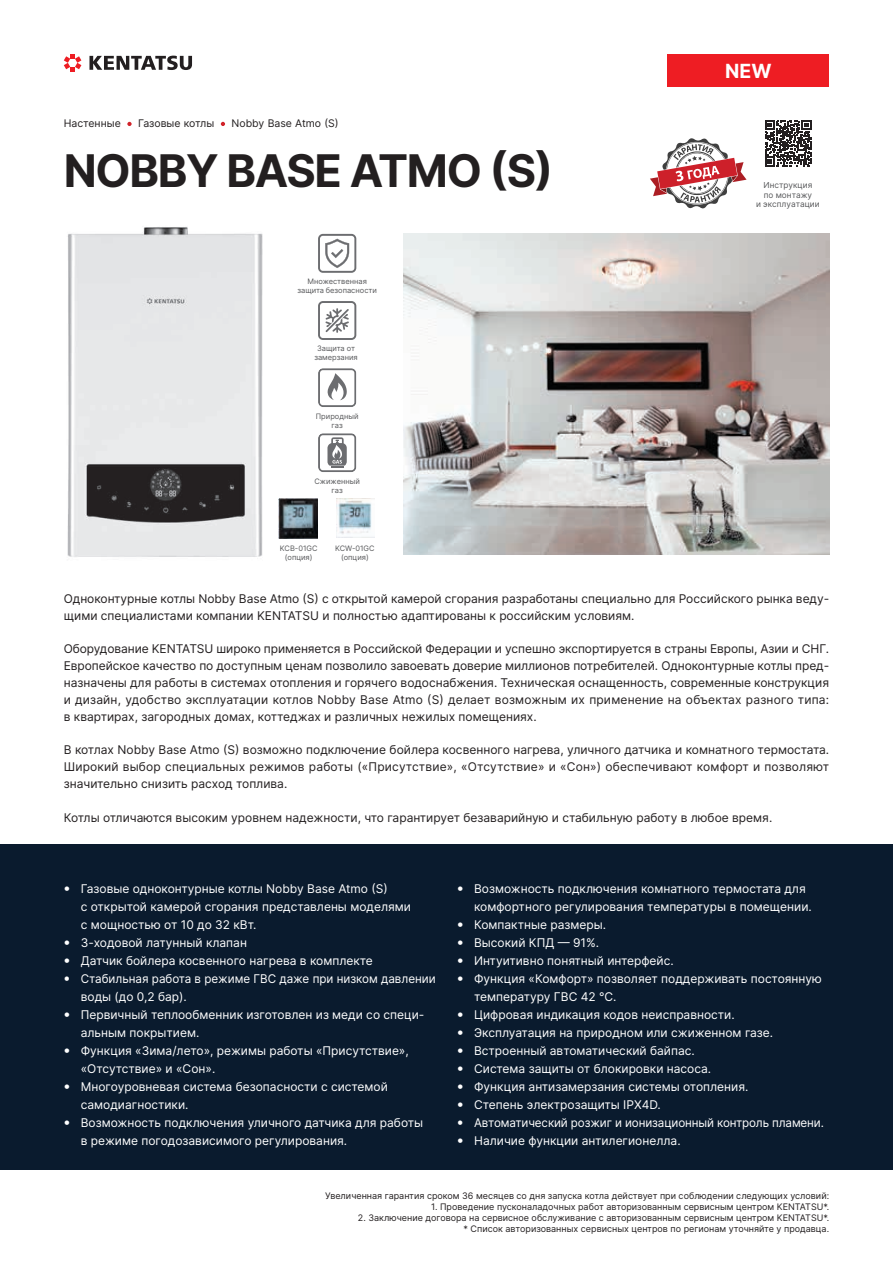
<style>
.page{position:relative;width:893px;height:1263px;background:#fff}
.page>*{position:absolute;margin:0;border:0;box-sizing:border-box;transform-origin:0 0}
.t1{font:700 45px "Inter";letter-spacing:-.03em;color:#231f20}
.t2{font:700 19.5px "Inter";color:#fff}
.t3{font:12px/18px "Inter";color:#fff}
.t4{font:12px/16.8px "Inter";color:#231f20;text-align:justify}
.t5{font:10.5px "Inter";color:#231f20}
.t6{font:9px/10.8px "Inter";color:#231f20;text-align:right}
.t7{font:8.25px/9.4px "Inter";color:#57585a;text-align:center}
.t8{font:7.5px/9px "Inter";color:#57585a;text-align:center}
.s1{font-family:"Helios Cond C";font-weight:700}
</style>
<div class="page">
<svg style="left:81px;top:55px;width:111px;height:11px"></svg>
<svg style="left:89px;top:56px;width:103px;height:14px"></svg>
<svg style="left:64px;top:54px;width:17px;height:18px"></svg>
<img style="left:67px;top:227px;width:196px;height:330px">
<img style="left:404px;top:234px;width:425px;height:321px">
<svg style="left:127px;top:122px;width:5px;height:4px"></svg>
<svg style="left:221px;top:122px;width:4px;height:4px"></svg>
<svg style="left:318px;top:234px;width:38px;height:39px"></svg>
<svg style="left:318px;top:301px;width:38px;height:39px"></svg>
<svg style="left:318px;top:368px;width:38px;height:39px"></svg>
<svg style="left:318px;top:433px;width:38px;height:39px"></svg>
<svg style="left:765px;top:120px;width:46px;height:46px"></svg>
<svg style="left:650px;top:138px;width:97px;height:71px"></svg>
<img style="left:278px;top:499px;width:39px;height:39px">
<img style="left:336px;top:499px;width:38px;height:39px">
<div style="left:0;top:844px;width:893px;height:325px;background:#0a1b2e"></div>
<div style="left:668px;top:54px;width:161px;height:33px;background:#ee1d23"></div>
<p class="t5" style="left:64px;top:116px;width:59px">Настенные</p>
<p class="t5" style="left:138px;top:116px;width:78px">Газовые котлы</p>
<p class="t5" style="left:232px;top:116px;width:109px">Nobby Base Atmo (S)</p>
<h1 class="t1" style="left:64px;top:138px;width:491px">NOBBY BASE ATMO (S)</h1>
<p class="t8" style="left:297px;top:277px;width:81px">Множественная защита безопасности</p>
<p class="t8" style="left:314px;top:344px;width:45px">Защита от замерзания</p>
<p class="t8" style="left:316px;top:411px;width:44px">Природный газ</p>
<p class="t8" style="left:314px;top:476px;width:47px">Сжиженный газ</p>
<p class="t8" style="left:280px;top:543px;width:39px">KCB-01GC (опция)</p>
<p class="t8" style="left:335px;top:543px;width:41px">KCW-01GC (опция)</p>
<h2 class="t2" style="left:725px;top:57px;width:48px">NEW</h2>
<p class="t7" style="left:756px;top:180px;width:65px">Инструкция<br>по монтажу<br>и эксплуатации</p>
<p class="t4" style="left:64px;top:590px;width:767px">Одноконтурные котлы Nobby Base Atmo (S) с открытой камерой сгорания разработаны специально для Российского рынка веду&shy;щими специалистами компании KENTATSU и полностью адаптированы к российским условиям.</p>
<p class="t4" style="left:64px;top:640px;width:767px">Оборудование KENTATSU широко применяется в Российской Федерации и успешно экспортируется в страны Европы, Азии и СНГ.<br>Европейское качество по доступным ценам позволило завоевать доверие миллионов потребителей. Одноконтурные котлы пред&shy;назначены для работы в системах отопления и горячего водоснабжения. Техническая оснащенность, современные конструкция и дизайн, удобство эксплуатации котлов Nobby Base Atmo (S) делает возможным их применение на объектах разного типа: в квартирах, загородных домах, коттеджах и различных нежилых помещениях.</p>
<p class="t4" style="left:64px;top:741px;width:767px">В котлах Nobby Base Atmo (S) возможно подключение бойлера косвенного нагрева, уличного датчика и комнатного термостата.<br>Широкий выбор специальных режимов работы («Присутствие», «Отсутствие» и «Сон») обеспечивают комфорт и позволяют значительно снизить расход топлива.</p>
<p class="t4" style="left:64px;top:809px;width:710px">Котлы отличаются высоким уровнем надежности, что гарантирует безаварийную и стабильную работу в любое время.</p>
<p class="t3" style="left:81px;top:879px;width:332px;text-indent:-17px"><span class="s1">•</span> Газовые одноконтурные котлы Nobby Base Atmo (S)<br>с открытой камерой сгорания представлены моделями с мощностью от 10 до 32 кВт.</p>
<p class="t3" style="left:64px;top:933px;width:185px"><span class="s1">•</span> 3-ходовой латунный клапан</p>
<p class="t3" style="left:64px;top:951px;width:311px"><span class="s1">•</span> Датчик бойлера косвенного нагрева в комплекте</p>
<p class="t3" style="left:81px;top:969px;width:356px;text-indent:-17px"><span class="s1">•</span> Стабильная работа в режиме ГВС даже при низком давлении воды (до 0,2 бар).</p>
<p class="t3" style="left:81px;top:1005px;width:345px;text-indent:-17px"><span class="s1">•</span> Первичный теплообменник изготовлен из меди со специ&shy;альным покрытием.</p>
<p class="t3" style="left:81px;top:1041px;width:330px;text-indent:-17px"><span class="s1">•</span> Функция «Зима/лето», режимы работы «Присутствие», «Отсутствие» и «Сон».</p>
<p class="t3" style="left:81px;top:1077px;width:309px;text-indent:-17px"><span class="s1">•</span> Многоуровневая система безопасности с системой самодиагностики.</p>
<p class="t3" style="left:81px;top:1113px;width:344px;text-indent:-17px"><span class="s1">•</span> Возможность подключения уличного датчика для работы в режиме погодозависимого регулирования.</p>
<p class="t3" style="left:474px;top:879px;width:339px;text-indent:-17px"><span class="s1">•</span> Возможность подключения комнатного термостата для комфортного регулирования температуры в помещении.</p>
<p class="t3" style="left:457px;top:915px;width:150px"><span class="s1">•</span> Компактные размеры.</p>
<p class="t3" style="left:457px;top:933px;width:144px"><span class="s1">•</span> Высокий КПД — 91%.</p>
<p class="t3" style="left:457px;top:951px;width:218px"><span class="s1">•</span> Интуитивно понятный интерфейс.</p>
<p class="t3" style="left:474px;top:969px;width:349px;text-indent:-17px"><span class="s1">•</span> Функция «Комфорт» позволяет поддерживать постоянную температуру ГВС 42 °C.</p>
<p class="t3" style="left:457px;top:1005px;width:279px"><span class="s1">•</span> Цифровая индикация кодов неисправности.</p>
<p class="t3" style="left:457px;top:1023px;width:318px"><span class="s1">•</span> Эксплуатация на природном или сжиженном газе.</p>
<p class="t3" style="left:457px;top:1041px;width:239px"><span class="s1">•</span> Встроенный автоматический байпас.</p>
<p class="t3" style="left:457px;top:1059px;width:256px"><span class="s1">•</span> Система защиты от блокировки насоса.</p>
<p class="t3" style="left:457px;top:1077px;width:293px"><span class="s1">•</span> Функция антизамерзания системы отопления.</p>
<p class="t3" style="left:457px;top:1095px;width:205px"><span class="s1">•</span> Степень электрозащиты IPX4D.</p>
<p class="t3" style="left:457px;top:1113px;width:368px"><span class="s1">•</span> Автоматический розжиг и ионизационный контроль пламени.</p>
<p class="t3" style="left:457px;top:1131px;width:225px"><span class="s1">•</span> Наличие функции антилегионелла.</p>
<p class="t6" style="left:325px;top:1190px;width:506px">Увеличенная гарантия сроком 36 месяцев со дня запуска котла действует при соблюдении следующих условий:</p>
<p class="t6" style="left:431px;top:1201px;width:399px">1. Проведение пусконаладочных работ авторизованным сервисным центром KENTATSU*.</p>
<p class="t6" style="left:358px;top:1212px;width:473px">2. Заключение договора на сервисное обслуживание с авторизованным сервисным центром KENTATSU*. * Список авторизованных сервисных центров по регионам уточняйте у продавца.</p>
</div>
